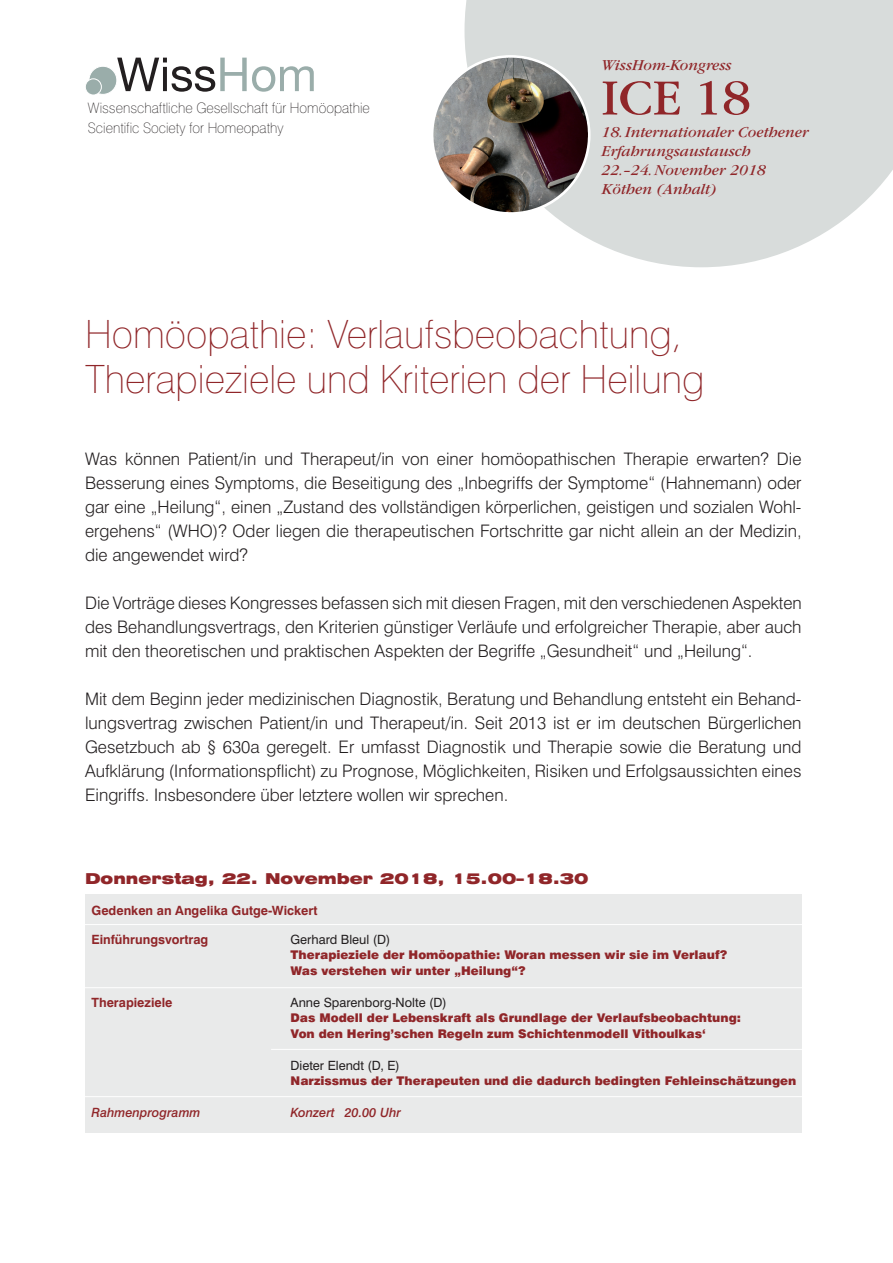
<style>
.page{position:relative;width:893px;height:1263px;background:#fff}
.page>*{position:absolute;margin:0;border:0;box-sizing:border-box;transform-origin:0 0}
.Head12{font:52.95px "Garamond";color:#902629}
.Head12-2{font:100 39px/45px "Swiss 721 BT";color:#902629}
.Head12-3{font:300 17.25px/24px "Swiss 721 BT";color:#231f20;text-align:justify}
.Fließtext{font:italic 15.9px "Garamond";color:#902629}
.t1{font:900 expanded 15px "Swiss 721 BT";color:#902629}
.t2{font:100 14.4px/20.1px "Swiss 721 BT";color:#231f20}
.t3{font:700 12.75px "Swiss 721 BT";color:#902629}
.t4{font:12.75px "Swiss 721 BT";color:#231f20}
.t5{font:italic 500 12.75px "Swiss 721 BT";color:#902629}
.t6{font:900 12px/15.8px "Swiss 721 BT";color:#902629}
</style>
<div class="page">
<div style="left:85px;top:894px;width:716px;height:239px;background:#e9eaea"></div>
<hr style="left:32px;top:924px;width:786px;height:1px;background:#fff">
<hr style="left:32px;top:987px;width:786px;height:1px;background:#fff">
<hr style="left:271px;top:1049px;width:547px;height:1px;background:#fff">
<hr style="left:32px;top:1096px;width:786px;height:1px;background:#fff">
<svg style="left:464px;top:0;width:429px;height:267px;background:#dde0df"></svg>
<img style="left:431px;top:56px;width:159px;height:158px;border-radius:50%">
<img style="left:449px;top:58px;width:59px;height:30px">
<svg style="left:117px;top:58px;width:197px;height:34px"></svg>
<div style="left:89px;top:66px;width:28px;height:28px;background:#9aadaa;border-radius:50%"></div>
<div style="left:89px;top:66px;width:28px;height:29px;border:1px solid #fff;border-radius:50%"></div>
<div style="left:85px;top:79px;width:16px;height:16px;background:#9aadaa;border-radius:50%"></div>
<div style="left:85px;top:79px;width:17px;height:16px;border:1px solid #fff;border-radius:50%"></div>
<p class="t2" style="left:88px;top:98px;width:283px">Wissenschaftliche Gesellschaft für Homöopathie<br>Scientific Society for Homeopathy</p>
<p class="Fließtext" style="left:602px;top:57px;width:132px">WissHom-Kongress</p>
<p class="Head12" style="left:602px;top:70px;width:150px">ICE 18</p>
<p class="Fließtext" style="left:602px;top:124px;width:209px">18. Internationaler Coethener</p>
<p class="Fließtext" style="left:602px;top:143px;width:151px">Erfahrungsaustausch</p>
<p class="Fließtext" style="left:602px;top:162px;width:166px">22.–24. November 2018</p>
<p class="Fließtext" style="left:602px;top:181px;width:117px">Köthen (Anhalt)</p>
<p class="Head12-2" style="left:85px;top:311px;width:621px">Homöopathie: Verlaufsbeobachtung,<br>Therapieziele und Kriterien der Heilung</p>
<p class="Head12-3" style="left:85px;top:446px;width:718px">Was können Patient/in und Therapeut/in von einer homöopathischen Therapie erwarten? Die Besserung eines Symptoms, die Beseitigung des „Inbegriffs der Symptome“ (Hahnemann) oder gar eine „Heilung“, einen „Zustand des vollständigen körperlichen, geistigen und sozialen Wohl&shy;ergehens“ (WHO)? Oder liegen die therapeutischen Fortschritte gar nicht allein an der Medizin, die angewendet wird?</p>
<p class="Head12-3" style="left:85px;top:590px;width:718px">Die Vorträge dieses Kongresses befassen sich mit diesen Fragen, mit den verschiedenen Aspekten des Behandlungsvertrags, den Kriterien günstiger Verläufe und erfolgreicher Therapie, aber auch mit den theoretischen und praktischen Aspekten der Begriffe „Gesundheit“ und „Heilung“.</p>
<p class="Head12-3" style="left:85px;top:686px;width:718px">Mit dem Beginn jeder medizinischen Diagnostik, Beratung und Behandlung entsteht ein Behand&shy;lungsvertrag zwischen Patient/in und Therapeut/in. Seit 2013 ist er im deutschen Bürgerlichen Gesetzbuch ab § 630a geregelt. Er umfasst Diagnostik und Therapie sowie die Beratung und Aufklärung (Informationspflicht) zu Prognose, Möglichkeiten, Risiken und Erfolgsaussichten eines Eingriffs. Insbesondere über letztere wollen wir sprechen.</p>
<p class="t1" style="left:85px;top:869px;width:505px">Donnerstag, 22. November 2018, 15.00–18.30</p>
<p class="t3" style="left:91px;top:903px;width:228px">Gedenken an Angelika Gutge-Wickert</p>
<p class="t3" style="left:91px;top:931px;width:118px">Einführungsvortrag</p>
<p class="t4" style="left:291px;top:931px;width:101px">Gerhard Bleul (D)</p>
<p class="t6" style="left:291px;top:947px;width:438px">Therapieziele der Homöopathie: Woran messen wir sie im Verlauf?<br>Was verstehen wir unter „Heilung“?</p>
<p class="t3" style="left:91px;top:994px;width:83px">Therapieziele</p>
<p class="t4" style="left:291px;top:994px;width:158px">Anne Sparenborg-Nolte (D)</p>
<p class="t6" style="left:291px;top:1010px;width:452px">Das Modell der Lebenskraft als Grundlage der Verlaufsbeobachtung:<br>Von den Hering’schen Regeln zum Schichtenmodell Vithoulkas‘</p>
<p class="t4" style="left:291px;top:1057px;width:111px">Dieter Elendt (D, E)</p>
<p class="t6" style="left:291px;top:1073px;width:507px">Narzissmus der Therapeuten und die dadurch bedingten Fehleinschätzungen</p>
<p class="t5" style="left:91px;top:1104px;width:111px">Rahmenprogramm</p>
<p class="t5" style="left:291px;top:1104px;width:112px">Konzert 20.00 Uhr</p>
</div>
